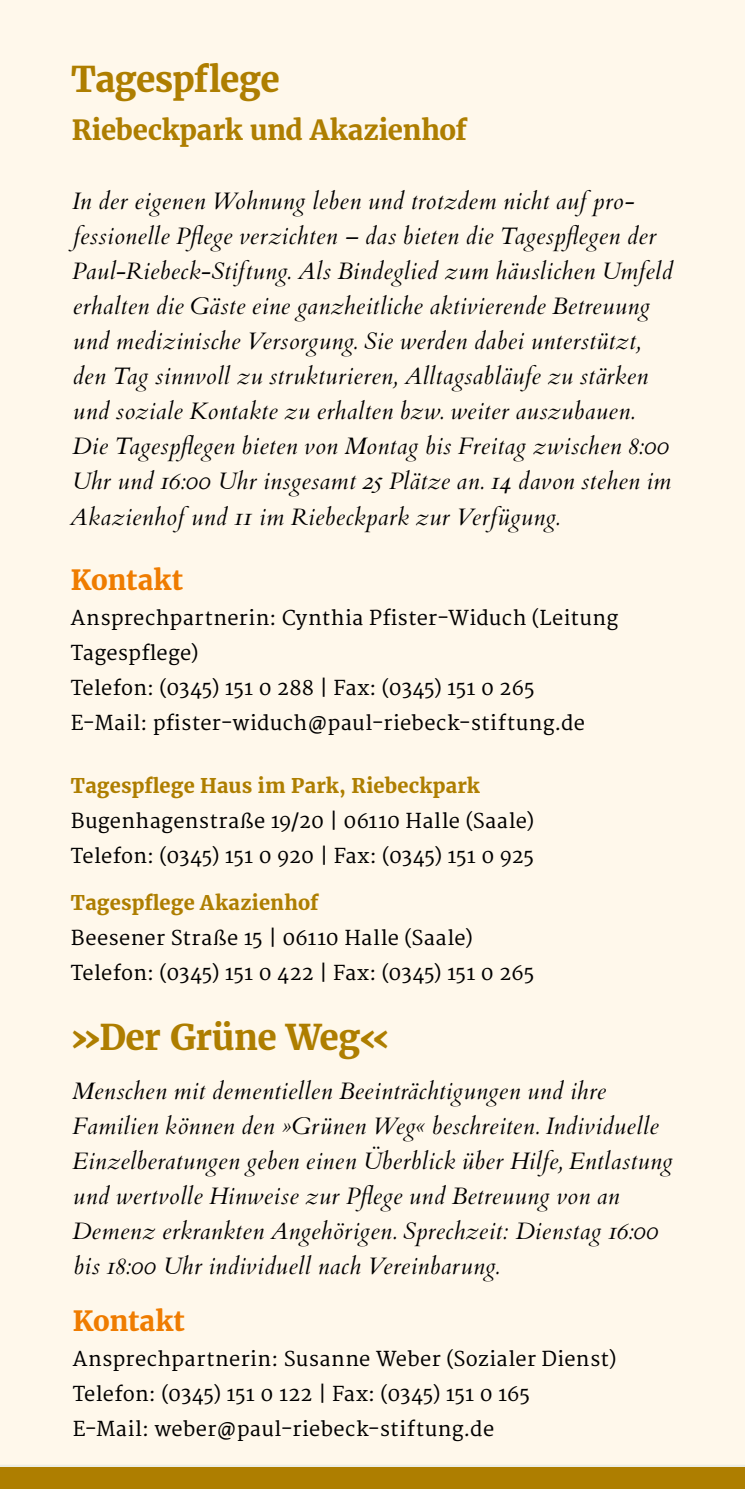
<style>
.page{position:relative;width:745px;height:1489px;background:#fff}
.page>*{position:absolute;margin:0;border:0;box-sizing:border-box;transform-origin:0 0}
.t1{font:700 35px "Merriweather";letter-spacing:-.02em;color:#ae7e00}
.t2{font:700 27.5px "Merriweather";letter-spacing:-.01em;color:#ae7e00}
.t3{font:700 27.5px "Merriweather";color:#ef7c00}
.t4{font:italic 23.75px/35px "Cardo";letter-spacing:.02em;color:#000}
.t5{font:20px/35px "Merriweather";letter-spacing:.015em;color:#000}
.t6{font:700 20px "Merriweather";letter-spacing:.01em;color:#ae7e00}
</style>
<div class="page">
<div style="left:0;top:0;width:744px;height:1488px;background:#fff8eb"></div>
<hr style="left:0;top:1464px;width:744px;height:3px;background:#ecede5">
<div style="left:0;top:1467px;width:744px;height:21px;background:#ae7e00"></div>
<h1 class="t1" style="left:71px;top:56px;width:210px">Tagespflege</h1>
<p class="t2" style="left:72px;top:112px;width:396px">Riebeckpark und Akazienhof</p>
<p class="t4" style="left:70px;top:183px;width:604px">In der eigenen Wohnung leben und trotzdem nicht auf pro&shy;fessionelle Pflege verzichten – das bieten die Tagespflegen der Paul-Riebeck-Stiftung. Als Bindeglied zum häuslichen Umfeld erhalten die Gäste eine ganzheitliche aktivierende Betreuung und medizinische Versorgung. Sie werden dabei unterstützt, den Tag sinnvoll zu strukturieren, Alltagsabläufe zu stärken und soziale Kontakte zu erhalten bzw. weiter auszubauen.<br>Die Tagespflegen bieten von Montag bis Freitag zwischen 8:00<br>Uhr und 16:00 Uhr insgesamt 25 Plätze an. 14 davon stehen im Akazienhof und 11 im Riebeckpark zur Verfügung.</p>
<p class="t3" style="left:71px;top:561px;width:113px">Kontakt</p>
<p class="t5" style="left:71px;top:601px;width:548px">Ansprechpartnerin: Cynthia Pfister-Widuch (Leitung Tagespflege)<br>Telefon: (0345) 151 0 288 | Fax: (0345) 151 0 265<br>E-Mail: pfister-widuch@paul-riebeck-stiftung.de</p>
<p class="t6" style="left:71px;top:772px;width:410px">Tagespflege Haus im Park, Riebeckpark</p>
<p class="t5" style="left:71px;top:804px;width:464px">Bugenhagenstraße 19/20 | 06110 Halle (Saale)<br>Telefon: (0345) 151 0 920 | Fax: (0345) 151 0 925</p>
<p class="t6" style="left:71px;top:889px;width:249px">Tagespflege Akazienhof</p>
<p class="t5" style="left:71px;top:921px;width:465px">Beesener Straße 15 | 06110 Halle (Saale)<br>Telefon: (0345) 151 0 422 | Fax: (0345) 151 0 265</p>
<h1 class="t1" style="left:69px;top:1014px;width:323px">»Der Grüne Weg«</h1>
<p class="t4" style="left:72px;top:1073px;width:601px">Menschen mit dementiellen Beeinträchtigungen und ihre Familien können den »Grünen Weg« beschreiten. Individuelle Einzelberatungen geben einen Überblick über Hilfe, Entlastung und wertvolle Hinweise zur Pflege und Betreuung von an Demenz erkrankten Angehörigen. Sprechzeit: Dienstag 16:00 bis 18:00 Uhr individuell nach Vereinbarung.</p>
<p class="t3" style="left:73px;top:1302px;width:113px">Kontakt</p>
<p class="t5" style="left:73px;top:1342px;width:544px">Ansprechpartnerin: Susanne Weber (Sozialer Dienst)<br>Telefon: (0345) 151 0 122 | Fax: (0345) 151 0 165<br>E-Mail: weber@paul-riebeck-stiftung.de</p>
</div>
